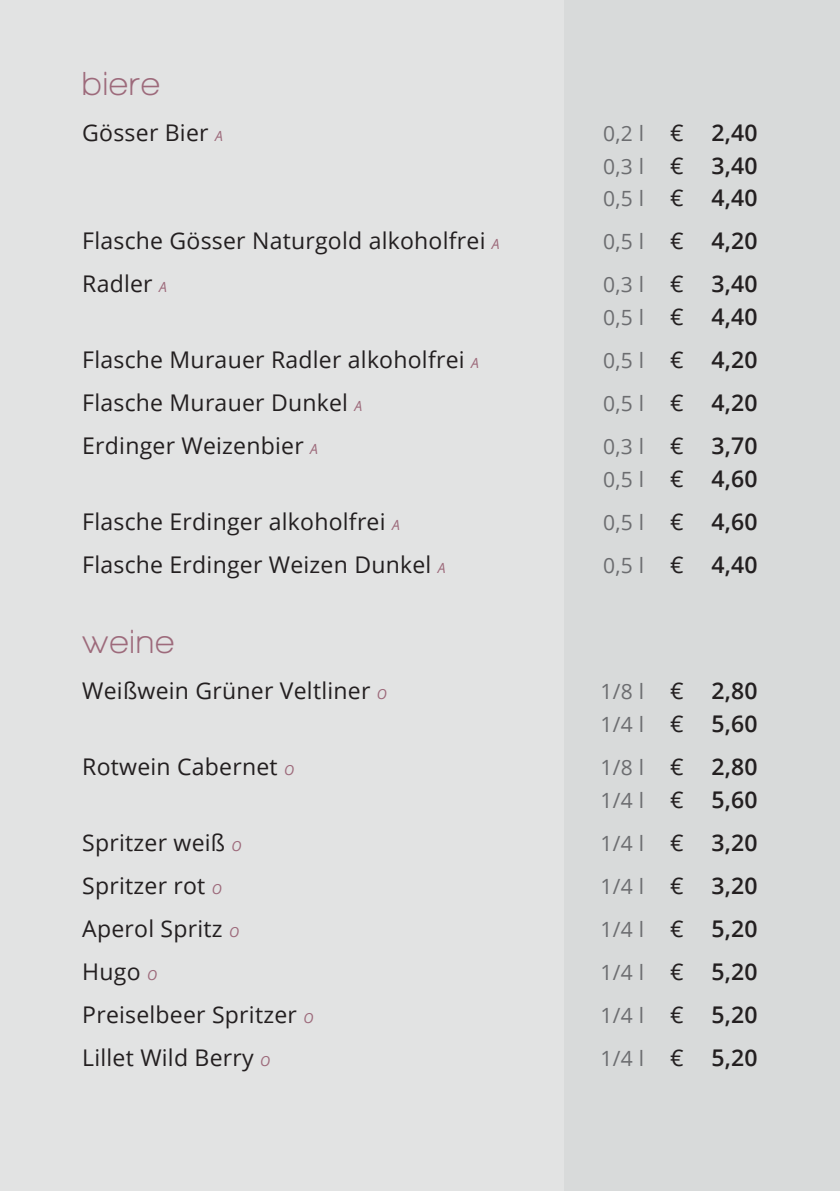
<style>
.page{position:relative;width:840px;height:1191px;background:#fff}
.page>*{position:absolute;margin:0;border:0;box-sizing:border-box;transform-origin:0 0}
.t1{font:700 34px "Walkway";letter-spacing:.05em;color:#9d6a7b}
.t2{font:23px "Open Sans";letter-spacing:.01em;color:#231f20}
.t3{font:21px/32.8px "Open Sans";color:#6c6d70}
.s1{font-style:italic;font-size:14px;color:#9d6a7b}
.s2{font-size:23px;color:#231f20}
.s3{font-weight:600;font-size:23px;color:#231f20}
</style>
<div class="page">
<div style="left:0;top:0;width:839px;height:1191px;background:#e2e3e3"></div>
<div style="left:564px;top:0;width:275px;height:1191px;background:#d8dada"></div>
<h1 class="t1" style="left:82px;top:65px;width:79px">biere</h1>
<p class="t2" style="left:82px;top:117px;width:142px">Gösser Bier <span class="s1">A</span></p>
<p class="t3" style="left:602px;top:116px;width:156px;text-align:justify">0,2 l <span class="s2">€</span> <span class="s3">2,40<br></span>0,3 l <span class="s2">€</span> <span class="s3">3,40<br></span>0,5 l <span class="s2">€</span> <span class="s3">4,40</span></p>
<p class="t2" style="left:82px;top:225px;width:418px">Flasche Gösser Naturgold alkoholfrei <span class="s1">A</span></p>
<p class="t3" style="left:602px;top:225px;width:156px">0,5 l <span class="s2">€</span> <span class="s3">4,20</span></p>
<p class="t2" style="left:82px;top:268px;width:86px">Radler <span class="s1">A</span></p>
<p class="t3" style="left:602px;top:268px;width:156px">0,3 l <span class="s2">€</span> <span class="s3">3,40<br></span>0,5 l <span class="s2">€</span> <span class="s3">4,40</span></p>
<p class="t2" style="left:82px;top:344px;width:398px">Flasche Murauer Radler alkoholfrei <span class="s1">A</span></p>
<p class="t3" style="left:602px;top:344px;width:156px">0,5 l <span class="s2">€</span> <span class="s3">4,20</span></p>
<p class="t2" style="left:82px;top:387px;width:281px">Flasche Murauer Dunkel <span class="s1">A</span></p>
<p class="t3" style="left:602px;top:387px;width:156px">0,5 l <span class="s2">€</span> <span class="s3">4,20</span></p>
<p class="t2" style="left:82px;top:430px;width:237px">Erdinger Weizenbier <span class="s1">A</span></p>
<p class="t3" style="left:602px;top:430px;width:156px">0,3 l <span class="s2">€</span> <span class="s3">3,70<br></span>0,5 l <span class="s2">€</span> <span class="s3">4,60</span></p>
<p class="t2" style="left:82px;top:506px;width:319px">Flasche Erdinger alkoholfrei <span class="s1">A</span></p>
<p class="t3" style="left:602px;top:505px;width:156px">0,5 l <span class="s2">€</span> <span class="s3">4,60</span></p>
<p class="t2" style="left:82px;top:549px;width:364px">Flasche Erdinger Weizen Dunkel <span class="s1">A</span></p>
<p class="t3" style="left:602px;top:548px;width:156px">0,5 l <span class="s2">€</span> <span class="s3">4,40</span></p>
<h1 class="t1" style="left:82px;top:623px;width:93px">weine</h1>
<p class="t2" style="left:82px;top:675px;width:306px">Weißwein Grüner Veltliner <span class="s1">O</span></p>
<p class="t3" style="left:600px;top:674px;width:158px">1/8 l <span class="s2">€</span> <span class="s3">2,80<br></span>1/4 l <span class="s2">€</span> <span class="s3">5,60</span></p>
<p class="t2" style="left:82px;top:750px;width:213px">Rotwein Cabernet <span class="s1">O</span></p>
<p class="t3" style="left:600px;top:750px;width:158px">1/8 l <span class="s2">€</span> <span class="s3">2,80<br></span>1/4 l <span class="s2">€</span> <span class="s3">5,60</span></p>
<p class="t2" style="left:82px;top:826px;width:161px">Spritzer weiß <span class="s1">O</span></p>
<p class="t3" style="left:600px;top:826px;width:158px">1/4 l <span class="s2">€</span> <span class="s3">3,20</span></p>
<p class="t2" style="left:82px;top:869px;width:141px">Spritzer rot <span class="s1">O</span></p>
<p class="t3" style="left:600px;top:869px;width:158px">1/4 l <span class="s2">€</span> <span class="s3">3,20</span></p>
<p class="t2" style="left:82px;top:912px;width:158px">Aperol Spritz <span class="s1">O</span></p>
<p class="t3" style="left:600px;top:912px;width:158px">1/4 l <span class="s2">€</span> <span class="s3">5,20</span></p>
<p class="t2" style="left:82px;top:955px;width:76px">Hugo <span class="s1">O</span></p>
<p class="t3" style="left:600px;top:955px;width:158px">1/4 l <span class="s2">€</span> <span class="s3">5,20</span></p>
<p class="t2" style="left:82px;top:998px;width:232px">Preiselbeer Spritzer <span class="s1">O</span></p>
<p class="t3" style="left:600px;top:998px;width:158px">1/4 l <span class="s2">€</span> <span class="s3">5,20</span></p>
<p class="t2" style="left:82px;top:1041px;width:189px">Lillet Wild Berry <span class="s1">O</span></p>
<p class="t3" style="left:600px;top:1041px;width:158px">1/4 l <span class="s2">€</span> <span class="s3">5,20</span></p>
</div>
